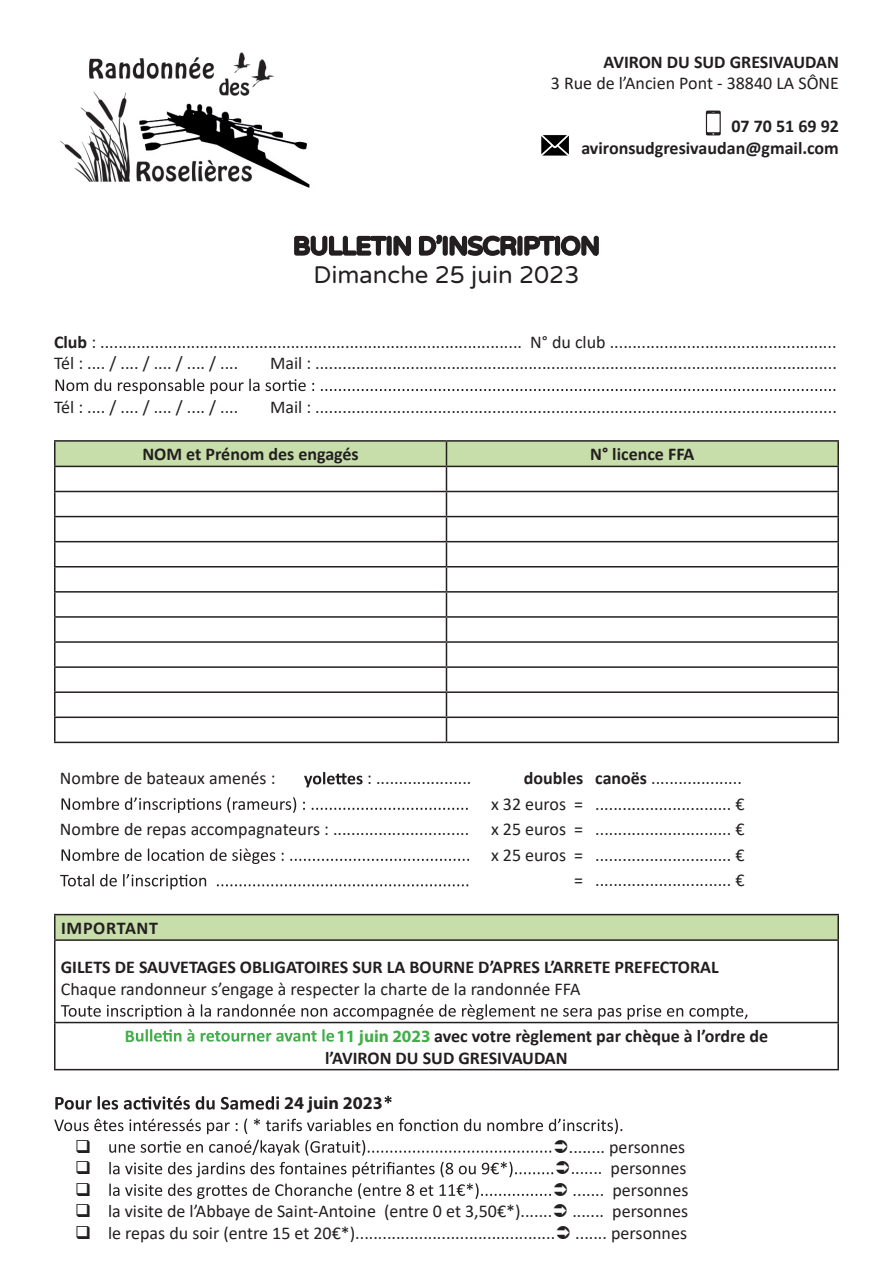
<style>
.page{position:relative;width:893px;height:1263px;background:#fff}
.page>*{position:absolute;margin:0;border:0;box-sizing:border-box;transform-origin:0 0}
.t1{font:24px "Varela Round";color:#231f20}
.t2{font:18px/25.5px "Calibri";color:#231f20}
.t3{font:700 18px/21.6px "Calibri";color:#231f20}
.t4{font:700 18px "Myriad Pro";color:#231f20}
.t5{font:700 18px "Calibri";color:#40ae49}
.s1{font-weight:700}
.s2{font-family:"Myriad Pro";font-size:17.25px;color:#40ae49}
</style>
<div class="page">
<svg style="left:294px;top:234px;width:305px;height:22px"></svg>
<svg style="left:56px;top:379px;width:779px;height:15px"></svg>
<hr style="left:54px;top:440px;width:392px;height:2px;background:#231f20">
<hr style="left:54px;top:442px;width:2px;height:24px;background:#231f20">
<hr style="left:446px;top:440px;width:393px;height:2px;background:#231f20">
<hr style="left:837px;top:442px;width:2px;height:24px;background:#231f20">
<hr style="left:54px;top:466px;width:392px;height:1px;background:#231f20">
<hr style="left:54px;top:467px;width:2px;height:24px;background:#231f20">
<hr style="left:446px;top:466px;width:393px;height:1px;background:#231f20">
<hr style="left:837px;top:467px;width:2px;height:24px;background:#231f20">
<hr style="left:54px;top:491px;width:392px;height:1px;background:#231f20">
<hr style="left:54px;top:492px;width:2px;height:24px;background:#231f20">
<hr style="left:446px;top:491px;width:393px;height:1px;background:#231f20">
<hr style="left:837px;top:492px;width:2px;height:24px;background:#231f20">
<hr style="left:54px;top:516px;width:392px;height:1px;background:#231f20">
<hr style="left:54px;top:517px;width:2px;height:24px;background:#231f20">
<hr style="left:446px;top:516px;width:393px;height:1px;background:#231f20">
<hr style="left:837px;top:517px;width:2px;height:24px;background:#231f20">
<hr style="left:54px;top:541px;width:392px;height:1px;background:#231f20">
<hr style="left:54px;top:542px;width:2px;height:24px;background:#231f20">
<hr style="left:446px;top:541px;width:393px;height:1px;background:#231f20">
<hr style="left:837px;top:542px;width:2px;height:24px;background:#231f20">
<hr style="left:54px;top:566px;width:392px;height:1px;background:#231f20">
<hr style="left:54px;top:567px;width:2px;height:24px;background:#231f20">
<hr style="left:446px;top:566px;width:393px;height:1px;background:#231f20">
<hr style="left:837px;top:567px;width:2px;height:24px;background:#231f20">
<hr style="left:54px;top:591px;width:392px;height:2px;background:#231f20">
<hr style="left:54px;top:593px;width:2px;height:23px;background:#231f20">
<hr style="left:446px;top:591px;width:393px;height:2px;background:#231f20">
<hr style="left:837px;top:593px;width:2px;height:23px;background:#231f20">
<hr style="left:54px;top:616px;width:392px;height:2px;background:#231f20">
<hr style="left:54px;top:618px;width:2px;height:23px;background:#231f20">
<hr style="left:446px;top:616px;width:393px;height:2px;background:#231f20">
<hr style="left:837px;top:618px;width:2px;height:23px;background:#231f20">
<hr style="left:54px;top:641px;width:392px;height:2px;background:#231f20">
<hr style="left:54px;top:643px;width:2px;height:23px;background:#231f20">
<hr style="left:446px;top:641px;width:393px;height:2px;background:#231f20">
<hr style="left:837px;top:643px;width:2px;height:23px;background:#231f20">
<hr style="left:54px;top:666px;width:392px;height:2px;background:#231f20">
<hr style="left:54px;top:668px;width:2px;height:23px;background:#231f20">
<hr style="left:446px;top:666px;width:393px;height:2px;background:#231f20">
<hr style="left:837px;top:668px;width:2px;height:23px;background:#231f20">
<hr style="left:54px;top:691px;width:392px;height:2px;background:#231f20">
<hr style="left:54px;top:693px;width:2px;height:23px;background:#231f20">
<hr style="left:446px;top:691px;width:393px;height:2px;background:#231f20">
<hr style="left:837px;top:693px;width:2px;height:23px;background:#231f20">
<hr style="left:54px;top:716px;width:392px;height:2px;background:#231f20">
<hr style="left:54px;top:718px;width:2px;height:24px;background:#231f20">
<hr style="left:446px;top:716px;width:393px;height:2px;background:#231f20">
<svg style="left:55px;top:441px;width:783px;height:301px"></svg>
<hr style="left:837px;top:718px;width:2px;height:24px;background:#231f20">
<hr style="left:54px;top:742px;width:392px;height:1px;background:#231f20">
<hr style="left:446px;top:742px;width:393px;height:1px;background:#231f20">
<svg style="left:304px;top:772px;width:59px;height:15px"></svg>
<svg style="left:61px;top:797px;width:407px;height:16px"></svg>
<svg style="left:61px;top:848px;width:408px;height:16px"></svg>
<svg style="left:60px;top:874px;width:408px;height:15px"></svg>
<div style="left:55px;top:914px;width:783px;height:26px;background:#c7ddaa"></div>
<hr style="left:54px;top:914px;width:785px;height:1px;background:#231f20">
<hr style="left:54px;top:915px;width:2px;height:24px;background:#231f20">
<hr style="left:837px;top:915px;width:2px;height:24px;background:#231f20">
<hr style="left:54px;top:939px;width:785px;height:2px;background:#231f20">
<hr style="left:54px;top:941px;width:2px;height:81px;background:#231f20">
<hr style="left:837px;top:941px;width:2px;height:81px;background:#231f20">
<hr style="left:54px;top:1022px;width:785px;height:1px;background:#231f20">
<hr style="left:54px;top:1023px;width:2px;height:46px;background:#231f20">
<hr style="left:837px;top:1023px;width:2px;height:46px;background:#231f20">
<hr style="left:54px;top:1069px;width:785px;height:1px;background:#231f20">
<svg style="left:61px;top:1004px;width:686px;height:16px"></svg>
<svg style="left:136px;top:1029px;width:198px;height:13px"></svg>
<img style="left:541px;top:135px;width:28px;height:21px">
<img style="left:60px;top:52px;width:250px;height:136px">
<svg style="left:706px;top:111px;width:15px;height:24px"></svg>
<svg style="left:54px;top:1096px;width:568px;height:103px"></svg>
<p class="t3" style="left:603px;top:50px;width:237px">AVIRON DU SUD GRESIVAUDAN</p>
<p class="t2" style="left:551px;top:70px;width:290px">3 Rue de l’Ancien Pont - 38840 LA SÔNE</p>
<p class="t3" style="left:581px;top:115px;width:259px;text-align:right">07 70 51 69 92 avironsudgresivaudan@gmail.com</p>
<h1 class="t1" style="left:314px;top:261px;width:267px">Dimanche 25 juin 2023</h1>
<p class="t2" style="left:54px;top:330px;width:784px;line-height:21.6px"><span class="s1">Club</span> : ............................................................................................. N° du club ..................................................<br>Tél : .... / .... / .... / .... / ....</p>
<p class="t2" style="left:270px;top:350px;width:568px">Mail : ...................................................................................................................</p>
<p class="t2" style="left:54px;top:393px;width:186px">Tél : .... / .... / .... / .... / ....</p>
<p class="t2" style="left:270px;top:393px;width:568px">Mail : ...................................................................................................................</p>
<p class="t3" style="left:142px;top:443px;width:218px">NOM et Prénom des engagés</p>
<p class="t3" style="left:590px;top:443px;width:106px">N° licence FFA</p>
<p class="t2" style="left:60px;top:765px;width:217px">Nombre de bateaux amenés :</p>
<p class="t2" style="left:367px;top:765px;width:106px">: .....................</p>
<p class="t2" style="left:60px;top:765px;width:686px;text-align:right"><span class="s1">doubles canoës</span> ....................<br>x 32 euros = .............................. €<br>Nombre de repas accompagnateurs : .............................. x 25 euros = .............................. € x 25 euros = .............................. €<br>= .............................. €</p>
<p class="t3" style="left:61px;top:908px;width:659px;line-height:39.2px">IMPORTANT<br>GILETS DE SAUVETAGES OBLIGATOIRES SUR LA BOURNE D’APRES L’ARRETE PREFECTORAL</p>
<p class="t2" style="left:61px;top:976px;width:521px">Chaque randonneur s’engage à respecter la charte de la randonnée FFA</p>
<p class="t5" style="left:125px;top:1023px;width:12px">B</p>
<p class="t3" style="left:325px;top:1025px;width:444px;text-indent:11px"><span class="s2">11 juin 2023</span> avec votre règlement par chèque à l’ordre de l’AVIRON DU SUD GRESIVAUDAN</p>
<p class="t4" style="left:284px;top:1091px;width:100px">24 juin 2023</p>
<p class="t2" style="left:569px;top:1133px;width:118px">........ personnes</p>
<p class="t2" style="left:571px;top:1155px;width:117px">....... personnes</p>
<p class="t2" style="left:573px;top:1176px;width:117px">....... personnes</p>
<p class="t2" style="left:75px;top:1198px;width:614px">❑ la visite de l’Abbaye de Saint-Antoine (entre 0 et 3,50€*)....... ....... personnes</p>
<p class="t2" style="left:75px;top:1220px;width:613px">❑ le repas du soir (entre 15 et 20€*)............................................ ....... personnes</p>
</div>
